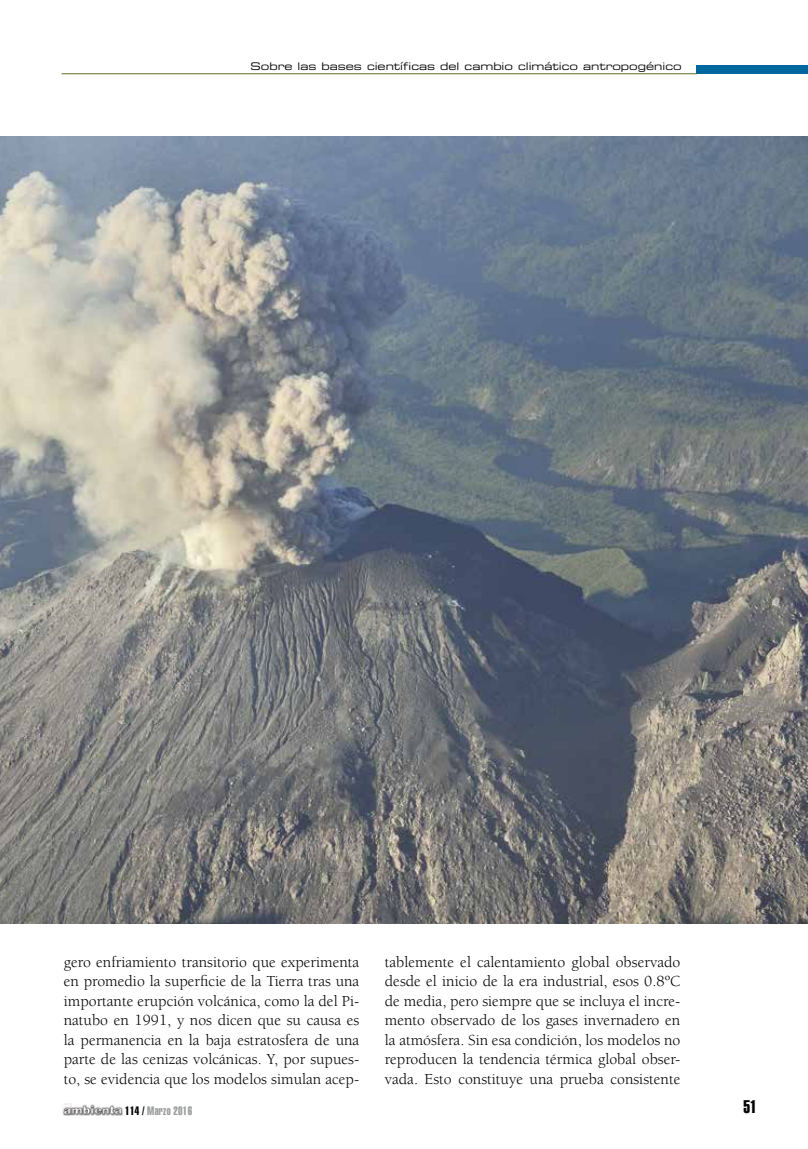
<style>
.page{position:relative;width:808px;height:1149px;background:#fff}
.page>*{position:absolute;margin:0;border:0;box-sizing:border-box;transform-origin:0 0}
.t1{font:18px "Helvetica LT Std Extra Comp";color:#000}
.t2{font:15.75px/19.5px "Berkeley Std";color:#000;text-align:justify}
.t3{font:12px "Helvetica LT Std Extra Comp";letter-spacing:.025em;color:#9c9e9f}
.t4{font:10.5px "Eurostile LT Std Ex 2";color:#000}
.s1{color:#000}
</style>
<div class="page">
<div style="left:696px;top:65px;width:112px;height:9px;background:#00689e"></div>
<hr style="left:62px;top:73px;width:635px;height:1px;background:#5f6d27">
<img style="left:62px;top:1103px;width:61px;height:13px">
<img style="left:0;top:136px;width:808px;height:787px">
<p class="t4" style="left:250px;top:59px;width:433px">Sobre las bases científicas del cambio climático antropogénico</p>
<p class="t2" style="left:64px;top:952px;width:297px">gero enfriamiento transitorio que experimenta en promedio la superficie de la Tierra tras una importante erupción volcánica, como la del Pi&shy;natubo en 1991, y nos dicen que su causa es la permanencia en la baja estratosfera de una parte de las cenizas volcánicas. Y, por supues&shy;to, se evidencia que los modelos simulan acep-</p>
<p class="t2" style="left:385px;top:952px;width:297px">tablemente el calentamiento global observado desde el inicio de la era industrial, esos 0.8ºC de media, pero siempre que se incluya el incre&shy;mento observado de los gases invernadero en la atmósfera. Sin esa condición, los modelos no reproducen la tendencia térmica global obser&shy;vada. Esto constituye una prueba consistente</p>
<p class="t3" style="left:125px;top:1103px;width:68px"><span class="s1">114 /</span> Marzo 2016</p>
<p class="t1" style="left:744px;top:1095px;width:15px">51</p>
</div>
